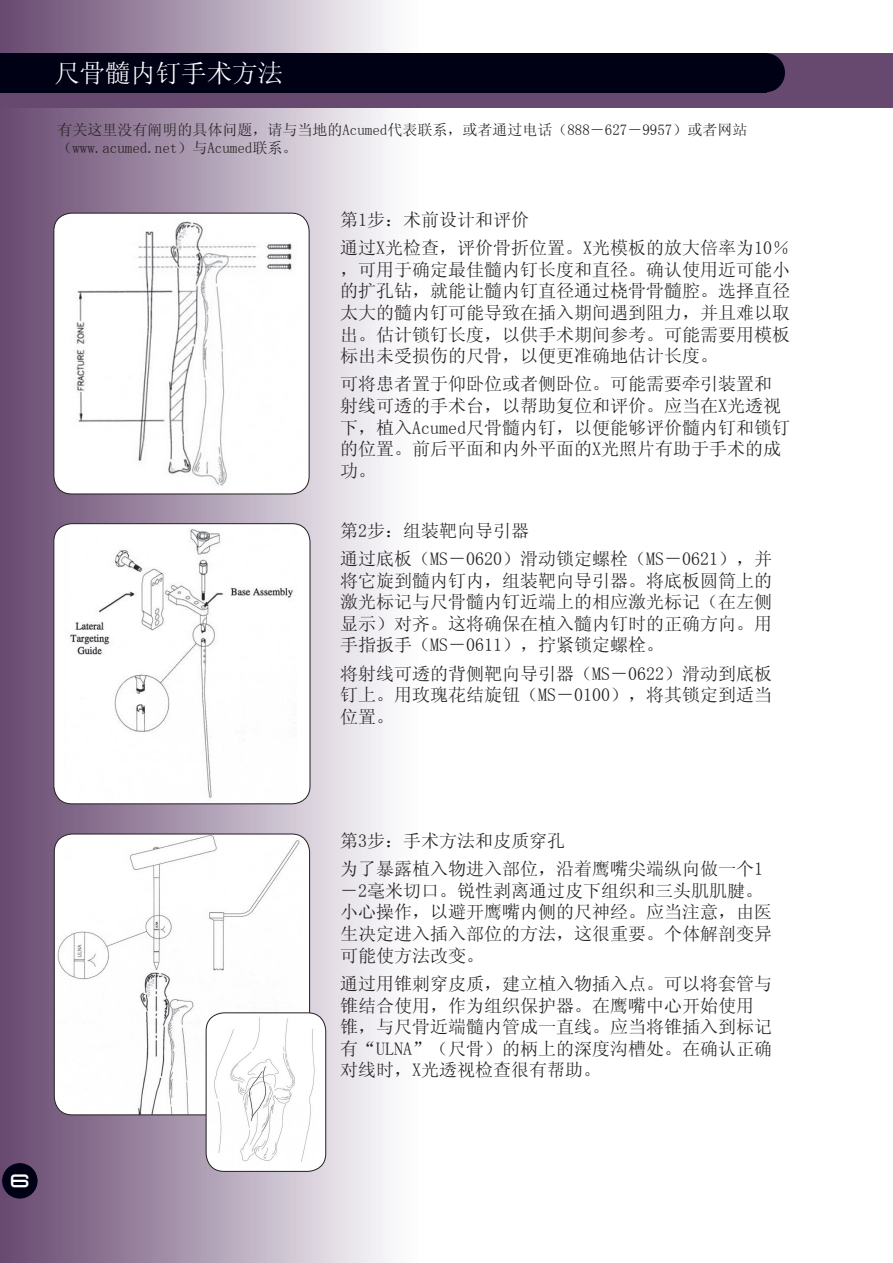
<style>
.page{position:relative;width:893px;height:1263px;background:#fff}
.page>*{position:absolute;margin:0;border:0;box-sizing:border-box;transform-origin:0 0}
.t1{font:25.5px "Sim Sun";letter-spacing:-.005em;color:#fff}
.t2{font:18px/21.6px "Sim Sun";color:#231f20}
.t3{font:16.5px "Acubet";color:#fff}
.t4{font:15px/18px "Sim Sun";color:#231f20}
</style>
<div class="page">
<div style="left:0;top:0;width:425px;height:1263px;background:linear-gradient(to right,#64456d,#fff)"></div>
<div style="left:0;top:54px;width:893px;height:54px;background:#67486f"></div>
<img style="left:54px;top:834px;width:251px;height:281px">
<div style="left:54px;top:834px;width:256px;height:281px;border:1px solid #231f20;border-radius:18px"></div>
<div style="left:2px;top:1163px;width:36px;height:35px;background:#010116;border-radius:50%"></div>
<img style="left:206px;top:1013px;width:120px;height:158px">
<div style="left:206px;top:1013px;width:120px;height:158px;border:1px solid #231f20;border-radius:18px"></div>
<div style="left:0;top:53px;width:766px;height:39px;background:#010116"></div>
<div style="left:747px;top:53px;width:38px;height:39px;background:#010116;border-radius:50%"></div>
<img style="left:54px;top:213px;width:255px;height:281px">
<div style="left:54px;top:213px;width:255px;height:281px;border:1px solid #231f20;border-radius:18px"></div>
<div style="left:54px;top:524px;width:256px;height:280px;background:#fff;border-radius:18px"></div>
<img style="left:65px;top:529px;width:232px;height:275px">
<div style="left:54px;top:523px;width:256px;height:281px;border:1px solid #231f20;border-radius:18px"></div>
<h1 class="t1" style="left:54px;top:60px;width:230px">尺骨髓内钉手术方法</h1>
<p class="t4" style="left:57px;top:121px;width:692px">有关这里没有阐明的具体问题，请与当地的Acumed代表联系，或者通过电话（888－627－9957）或者网站（www.acumed.net）与Acumed联系。</p>
<p class="t2" style="left:340px;top:205px;width:451px;line-height:28.3px">第1步：术前设计和评价<br>通过X光检查，评价骨折位置。X光模板的放大倍率为10％</p>
<p class="t2" style="left:340px;top:258px;width:451px;text-align:justify">，可用于确定最佳髓内钉长度和直径。确认使用近可能小的扩孔钻，就能让髓内钉直径通过桡骨骨髓腔。选择直径太大的髓内钉可能导致在插入期间遇到阻力，并且难以取出。估计锁钉长度，以供手术期间参考。可能需要用模板标出未受损伤的尺骨，以便更准确地估计长度。</p>
<p class="t2" style="left:340px;top:373px;width:451px">可将患者置于仰卧位或者侧卧位。可能需要牵引装置和射线可透的手术台，以帮助复位和评价。应当在X光透视下，植入Acumed尺骨髓内钉，以便能够评价髓内钉和锁钉的位置。前后平面和内外平面的X光照片有助于手术的成功。</p>
<p class="t2" style="left:340px;top:516px;width:433px;line-height:28.3px">第2步：组装靶向导引器<br>通过底板（MS－0620）滑动锁定螺栓（MS－0621），并</p>
<p class="t2" style="left:340px;top:569px;width:433px;text-align:justify">将它旋到髓内钉内，组装靶向导引器。将底板圆筒上的激光标记与尺骨髓内钉近端上的相应激光标记（在左侧显示）对齐。这将确保在植入髓内钉时的正确方向。用手指扳手（MS－0611），拧紧锁定螺栓。</p>
<p class="t2" style="left:340px;top:663px;width:433px;text-align:justify">将射线可透的背侧靶向导引器（MS－0622）滑动到底板钉上。用玫瑰花结旋钮（MS－0100），将其锁定到适当位置。</p>
<p class="t3" style="left:9px;top:1172px;width:22px">6</p>
<p class="t2" style="left:340px;top:826px;width:424px;line-height:28.3px">第3步：手术方法和皮质穿孔<br>为了暴露植入物进入部位，沿着鹰嘴尖端纵向做一个1</p>
<p class="t2" style="left:340px;top:880px;width:433px">－2毫米切口。锐性剥离通过皮下组织和三头肌肌腱。小心操作，以避开鹰嘴内侧的尺神经。应当注意，由医生决定进入插入部位的方法，这很重要。个体解剖变异可能使方法改变。</p>
<p class="t2" style="left:340px;top:973px;width:433px">通过用锥刺穿皮质，建立植入物插入点。可以将套管与锥结合使用，作为组织保护器。在鹰嘴中心开始使用锥，与尺骨近端髓内管成一直线。应当将锥插入到标记有“ULNA”（尺骨）的柄上的深度沟槽处。在确认正确对线时，X光透视检查很有帮助。</p>
</div>
